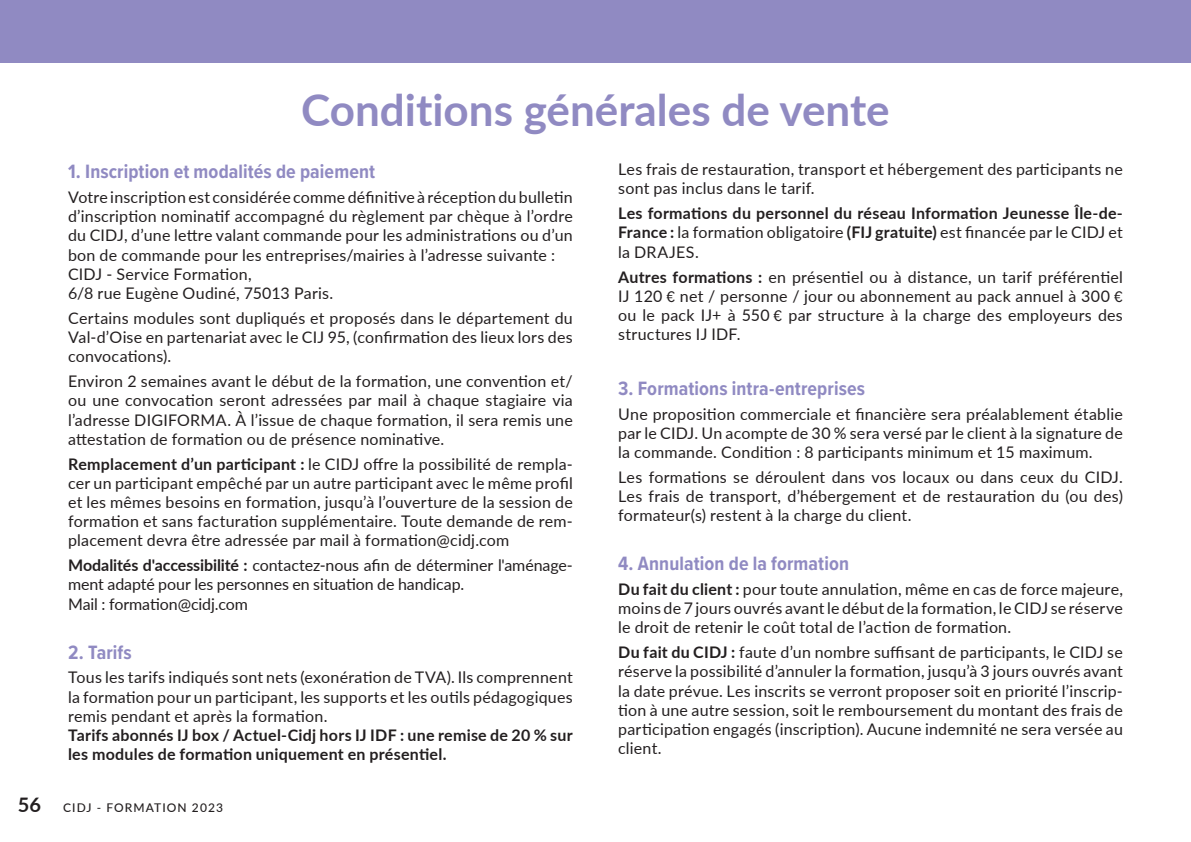
<style>
.page{position:relative;width:1191px;height:842px;background:#fff}
.page>*{position:absolute;margin:0;border:0;box-sizing:border-box;transform-origin:0 0}
.t1{font:700 44px "Lato";color:#908ac2}
.t2{font:700 20px "Proxima Nova Cond";letter-spacing:.005em;color:#908ac2}
.t3{font:16px/19.2px "Lato";letter-spacing:.015em;color:#231f20;text-align:justify}
.t4{font:700 16px/19.2px "Lato";letter-spacing:.015em;color:#231f20}
.t5{font:16px/19.2px "Lato";letter-spacing:-.005em;color:#231f20}
.t6{font:500 12px "Lato";letter-spacing:.09em;color:#231f20}
.s1{font-weight:700}
.s2{font-weight:400}
.s3{font-family:"Proxima Nova Cond"}
.s4{font-weight:700;font-size:20px}
</style>
<div class="page">
<div style="left:0;top:0;width:1191px;height:62px;background:#908ac2"></div>
<h1 class="t1" style="left:301px;top:78px;width:590px">Conditions générales de vente</h1>
<p class="t2" style="left:68px;top:157px;width:308px">1. Inscription et modalités de paiement</p>
<p class="t3" style="left:68px;top:187px;width:506px;text-align:left">Votre inscription est considérée comme définitive à réception du bulletin d’inscription nominatif accompagné du règlement par chèque à l’ordre du CIDJ, d’une lettre valant commande pour les administrations ou d’un bon de commande pour les entreprises/mairies à l’adresse suivante :<br>CIDJ - Service Formation,<br>6/8 rue Eugène Oudiné, 75013 Paris.</p>
<p class="t3" style="left:68px;top:308px;width:506px">Certains modules sont dupliqués et proposés dans le département du Val-d’Oise en partenariat avec le CIJ 95, (confirmation des lieux lors des convocations).</p>
<p class="t3" style="left:68px;top:371px;width:506px">Environ 2 semaines avant le début de la formation, une convention et/ ou une convocation seront adressées par mail à chaque stagiaire via l’adresse DIGIFORMA. À l’issue de chaque formation, il sera remis une attestation de formation ou de présence nominative.</p>
<p class="t3" style="left:68px;top:453px;width:506px"><span class="s1">Remplacement d’un participant :</span> le CIDJ offre la possibilité de rempla&shy;cer un participant empêché par un autre participant avec le même profil et les mêmes besoins en formation, jusqu’à l’ouverture de la session de formation et sans facturation supplémentaire. Toute demande de rem&shy;placement devra être adressée par mail à formation@cidj.com</p>
<p class="t5" style="left:68px;top:555px;width:506px"><span class="s1">Modalités d'accessibilité :</span> contactez-nous afin de déterminer l'aménage&shy;ment adapté pour les personnes en situation de handicap.<br>Mail : formation@cidj.com</p>
<p class="t2" style="left:68px;top:637px;width:65px">2. Tarifs</p>
<p class="t3" style="left:68px;top:667px;width:506px">Tous les tarifs indiqués sont nets (exonération de TVA). Ils comprennent la formation pour un participant, les supports et les outils pédagogiques remis pendant et après la formation.</p>
<p class="t4" style="left:68px;top:725px;width:506px">Tarifs abonnés IJ box / Actuel-Cidj hors IJ IDF : une remise de 20 % sur les modules de formation uniquement en présentiel.</p>
<p class="t3" style="left:618px;top:159px;width:506px">Les frais de restauration, transport et hébergement des participants ne sont pas inclus dans le tarif.</p>
<p class="t4" style="left:618px;top:203px;width:506px;text-align:justify">Les formations du personnel du réseau Information Jeunesse Île-de-France : <span class="s2">la formation obligatoire</span> (FIJ gratuite) <span class="s2">est financée par le CIDJ et la DRAJES.</span></p>
<p class="t3" style="left:618px;top:266px;width:506px"><span class="s1">Autres formations :</span> en présentiel ou à distance, un tarif préférentiel IJ 120 <span class="s3">€</span> net / personne / jour ou abonnement au pack annuel à 300 <span class="s3">€ </span>ou le pack IJ+ à 550 <span class="s3">€</span> par structure à la charge des employeurs des structures IJ IDF.</p>
<p class="t2" style="left:618px;top:373px;width:248px">3. Formations intra-entreprises</p>
<p class="t3" style="left:618px;top:403px;width:506px">Une proposition commerciale et financière sera préalablement établie par le CIDJ. Un acompte de 30 % sera versé par le client à la signature de la commande. Condition : 8 participants minimum et 15 maximum.</p>
<p class="t3" style="left:618px;top:467px;width:506px">Les formations se déroulent dans vos locaux ou dans ceux du CIDJ.<br>Les frais de transport, d’hébergement et de restauration du (ou des) formateur(s) restent à la charge du client.</p>
<p class="t2" style="left:618px;top:549px;width:232px">4. Annulation de la formation</p>
<p class="t3" style="left:618px;top:579px;width:506px"><span class="s1">Du fait du client :</span> pour toute annulation, même en cas de force majeure, moins de 7 jours ouvrés avant le début de la formation, le CIDJ se réserve le droit de retenir le coût total de l’action de formation.</p>
<p class="t3" style="left:618px;top:642px;width:506px"><span class="s1">Du fait du CIDJ :</span> faute d’un nombre suffisant de participants, le CIDJ se réserve la possibilité d’annuler la formation, jusqu’à 3 jours ouvrés avant la date prévue. Les inscrits se verront proposer soit en priorité l’inscrip&shy;tion à une autre session, soit le remboursement du montant des frais de participation engagés (inscription). Aucune indemnité ne sera versée au client.</p>
<p class="t6" style="left:18px;top:799px;width:207px"><span class="s4">56</span> CIDJ - FORMATION 2023</p>
</div>
